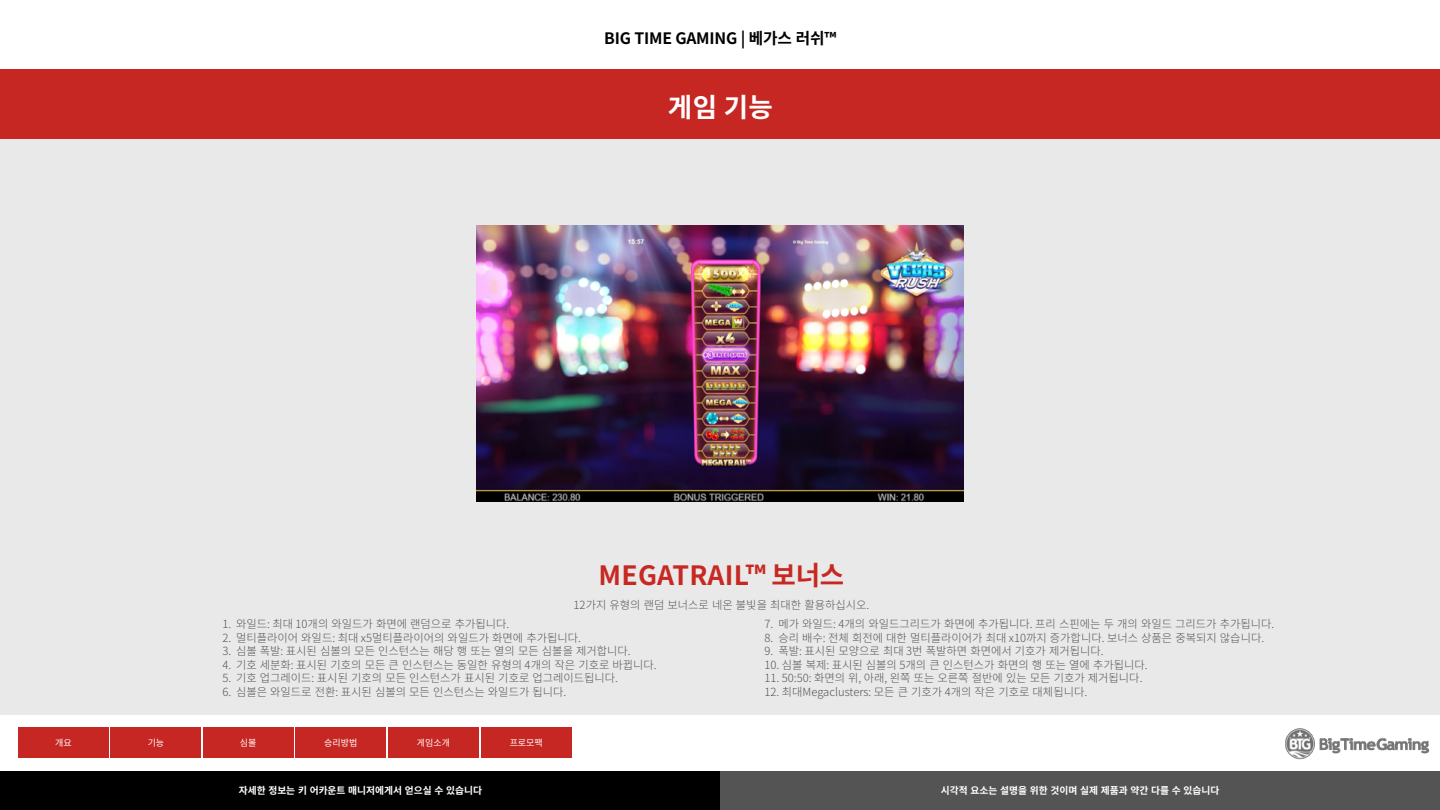
<style>
.page{position:relative;width:1440px;height:810px;background:#fff}
.page>*{position:absolute;margin:0;border:0;box-sizing:border-box;transform-origin:0 0}
.t1{font:700 26.55px "Noto Sans CJ Ktc";letter-spacing:.005em;color:#c82822}
.t2{font:700 26.55px "Noto Sans CJ Ktc";color:#fff}
.t3{font:700 15.75px "Noto Sans CJ Ktc";letter-spacing:-.01em;color:#000}
.t4{font:300 11.25px "Noto Sans CJ Ktc";color:#545454}
.t5{font:700 9.75px "Noto Sans CJ Ktc";color:#fff}
.t6{font:9px "Noto Sans CJ Ktc";color:#fff}
</style>
<div class="page">
<div style="left:0;top:71px;width:1440px;height:644px;background:#e8e8e8"></div>
<div style="left:0;top:69px;width:1440px;height:69px;background:#c72722"></div>
<img style="left:1285px;top:728px;width:145px;height:32px">
<div style="left:18px;top:728px;width:91px;height:30px;background:#c72722"></div>
<div style="left:111px;top:728px;width:90px;height:30px;background:#c72722"></div>
<div style="left:203px;top:728px;width:90px;height:30px;background:#c72722"></div>
<div style="left:296px;top:728px;width:90px;height:30px;background:#c72722"></div>
<div style="left:388px;top:728px;width:91px;height:30px;background:#c72722"></div>
<div style="left:481px;top:728px;width:90px;height:30px;background:#c72722"></div>
<img style="left:476px;top:225px;width:488px;height:276px">
<div style="left:0;top:771px;width:720px;height:39px;background:#000"></div>
<div style="left:720px;top:771px;width:720px;height:39px;background:#545454"></div>
<h2 class="t3" style="left:604px;top:29px;width:234px">BIG TIME GAMING | 베가스 러쉬™</h2>
<h1 class="t2" style="left:668px;top:92px;width:106px">게임 기능</h1>
<h1 class="t1" style="left:599px;top:560px;width:247px">MEGATRAIL™ 보너스</h1>
<p class="t4" style="left:574px;top:599px;width:297px">12가지 유형의 랜덤 보너스로 네온 불빛을 최대한 활용하십시오.</p>
<p class="t4" style="left:223px;top:618px;width:288px">1. 와일드: 최대 10개의 와일드가 화면에 랜덤으로 추가됩니다.</p>
<p class="t4" style="left:223px;top:631px;width:360px">2. 멀티플라이어 와일드: 최대 x5멀티플라이어의 와일드가 화면에 추가됩니다.</p>
<p class="t4" style="left:223px;top:645px;width:410px">3. 심볼 폭발: 표시된 심볼의 모든 인스턴스는 해당 행 또는 열의 모든 심볼을 제거합니다.</p>
<p class="t4" style="left:223px;top:658px;width:436px">4. 기호 세분화: 표시된 기호의 모든 큰 인스턴스는 동일한 유형의 4개의 작은 기호로 바뀝니다.</p>
<p class="t4" style="left:223px;top:672px;width:397px">5. 기호 업그레이드: 표시된 기호의 모든 인스턴스가 표시된 기호로 업그레이드됩니다.</p>
<p class="t4" style="left:223px;top:685px;width:345px">6. 심볼은 와일드로 전환: 표시된 심볼의 모든 인스턴스는 와일드가 됩니다.</p>
<p class="t6" style="left:55px;top:738px;width:18px">개요</p>
<p class="t6" style="left:148px;top:738px;width:18px">기능</p>
<p class="t6" style="left:240px;top:738px;width:18px">심볼</p>
<p class="t6" style="left:324px;top:738px;width:35px">승리방법</p>
<p class="t6" style="left:417px;top:738px;width:35px">게임소개</p>
<p class="t6" style="left:510px;top:738px;width:35px">프로모팩</p>
<p class="t4" style="left:765px;top:618px;width:511px">7. 메가 와일드: 4개의 와일드그리드가 화면에 추가됩니다. 프리 스핀에는 두 개의 와일드 그리드가 추가됩니다.</p>
<p class="t4" style="left:765px;top:631px;width:501px">8. 승리 배수: 전체 회전에 대한 멀티플라이어가 최대 x10까지 증가합니다. 보너스 상품은 중복되지 않습니다.</p>
<p class="t4" style="left:765px;top:645px;width:341px">9. 폭발: 표시된 모양으로 최대 3번 폭발하면 화면에서 기호가 제거됩니다.</p>
<p class="t4" style="left:765px;top:658px;width:385px">10. 심볼 복제: 표시된 심볼의 5개의 큰 인스턴스가 화면의 행 또는 열에 추가됩니다.</p>
<p class="t4" style="left:765px;top:672px;width:379px">11. 50:50: 화면의 위, 아래, 왼쪽 또는 오른쪽 절반에 있는 모든 기호가 제거됩니다.</p>
<p class="t4" style="left:765px;top:685px;width:324px">12. 최대Megaclusters: 모든 큰 기호가 4개의 작은 기호로 대체됩니다.</p>
<p class="t5" style="left:239px;top:785px;width:245px">자세한 정보는 키 어카운트 매니저에게서 얻으실 수 있습니다</p>
<p class="t5" style="left:941px;top:785px;width:280px">시각적 요소는 설명을 위한 것이며 실제 제품과 약간 다를 수 있습니다</p>
</div>
